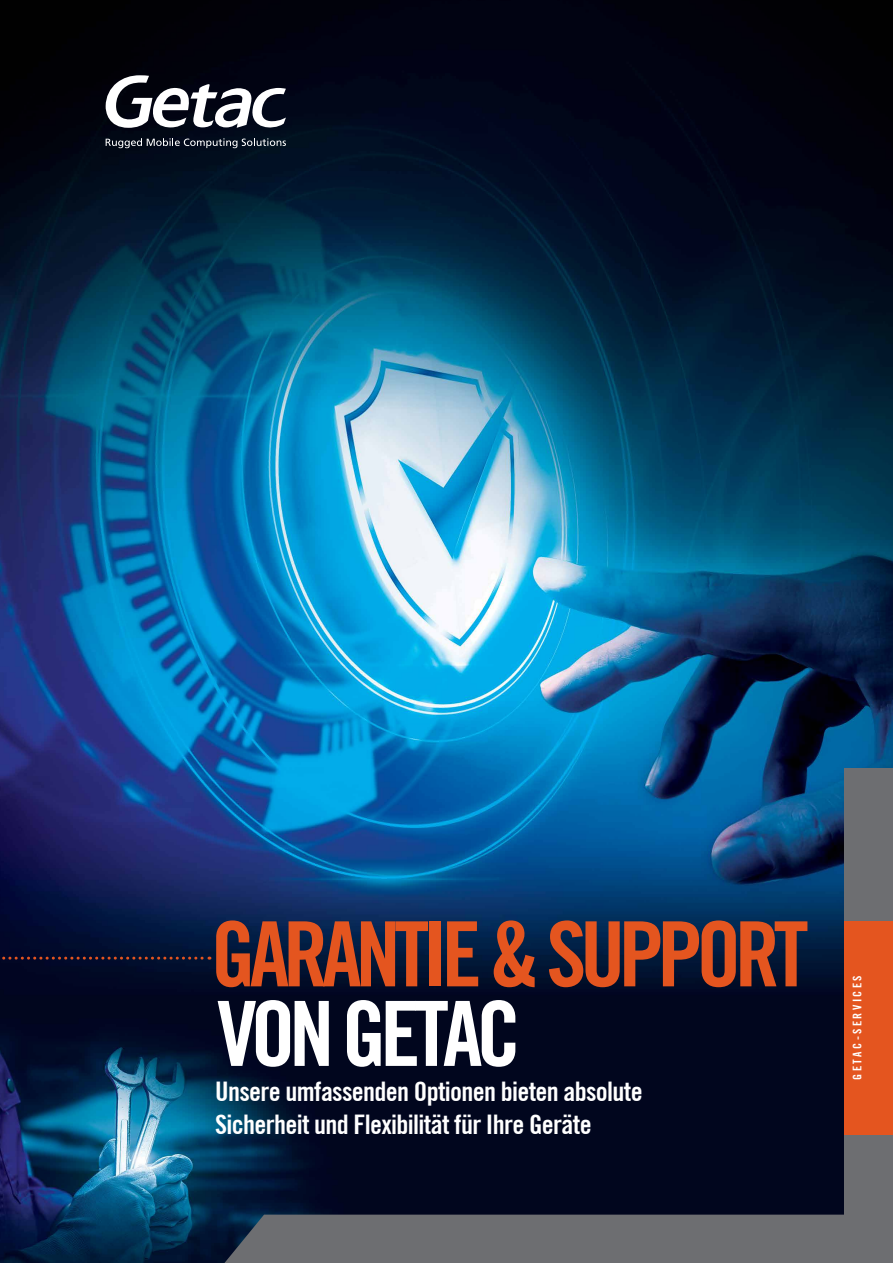
<style>
.page{position:relative;width:893px;height:1263px;background:#fff}
.page>*{position:absolute;margin:0;border:0;box-sizing:border-box;transform-origin:0 0}
.t1{font:700 condensed 90px "Trade Gothic No.20";letter-spacing:-.07em;color:#e4551f}
.t2{font:700 condensed 90px "Trade Gothic No.20";letter-spacing:-.07em;color:#fff}
.t3{font:700 condensed 27px/33px "Trade Gothic No.20";letter-spacing:-.025em;color:#fff}
.t4{font:700 condensed 12px "Trade Gothic No.20";letter-spacing:.2em;color:#fff}
</style>
<div class="page">
<img style="left:0;top:0;width:893px;height:1263px">
<div style="left:845px;top:768px;width:48px;height:495px;background:#6d6e71"></div>
<div style="left:845px;top:921px;width:48px;height:213px;background:#e4551f"></div>
<div style="left:224px;top:1214px;width:621px;height:49px;background:#6d6e71"></div>
<svg style="left:106px;top:75px;width:180px;height:53px"></svg>
<svg style="left:106px;top:138px;width:180px;height:10px;background:#3b424e"></svg>
<svg style="left:0;top:957px;width:210px;height:3px"></svg>
<h1 class="t1" style="left:211px;top:899px;width:599px">GARANTIE &amp; SUPPORT</h1>
<h1 class="t2" style="left:217px;top:979px;width:306px">VON GETAC</h1>
<p class="t3" style="left:215px;top:1075px;width:429px">Unsere umfassenden Optionen bieten absolute<br>Sicherheit und Flexibilität für Ihre Geräte</p>
<p class="t4" style="left:850px;top:1080px;width:106px;rotate:-90deg">GETAC-SERVICES</p>
</div>
